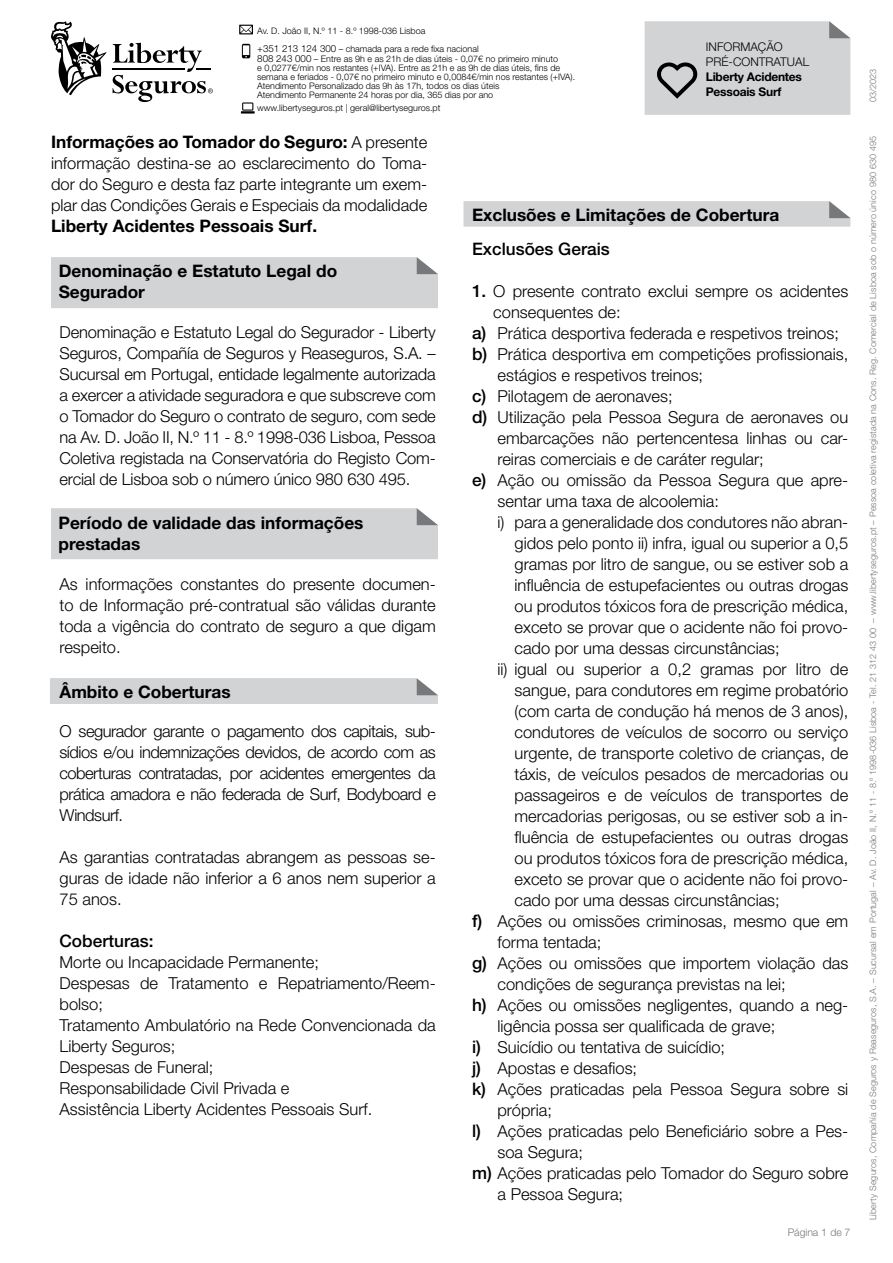
<style>
.page{position:relative;width:893px;height:1263px;background:#fff}
.page>*{position:absolute;margin:0;border:0;box-sizing:border-box;transform-origin:0 0}
.t1{font:700 17.25px/21px "Helvetica Neue LT Std";color:#000}
.t2{font:500 17.25px "Helvetica Neue LT Std";color:#000}
.t3{font:300 16.5px/21px "Helvetica Neue LT Std";color:#000;text-align:justify}
.t4{font:700 13.5px "Helvetica Neue LT Std";color:#000}
.t5{font:700 12px/15px "Helvetica Neue LT Std";letter-spacing:-.02em;color:#000}
.t6{font:300 12px/15px "Helvetica Neue LT Std";color:#000}
.t7{font:300 10.5px "Helvetica Neue LT Std";letter-spacing:-.005em;color:#77787b}
.t8{font:300 9px/9px "Helvetica Neue LT Std";color:#000}
.t9{font:300 9px "Helvetica Neue LT Std";letter-spacing:.01em;color:#77787b}
.s1{font-size:9.75px}
.s2{font-weight:300;font-size:16.5px}
.s3{font-weight:500;font-size:17.25px}
</style>
<div class="page">
<div style="left:645px;top:21px;width:205px;height:94px;background:#d1d3d4"></div>
<svg style="left:241px;top:102px;width:14px;height:12px"></svg>
<svg style="left:242px;top:44px;width:8px;height:14px"></svg>
<svg style="left:239px;top:25px;width:14px;height:9px"></svg>
<hr style="left:112px;top:68px;width:72px;height:1px;background:#000">
<svg style="left:51px;top:21px;width:56px;height:74px"></svg>
<svg style="left:113px;top:43px;width:100px;height:59px"></svg>
<div style="left:51px;top:508px;width:387px;height:51px;background:#d1d3d4"></div>
<div style="left:50px;top:678px;width:388px;height:26px;background:#d1d3d4"></div>
<svg style="left:463px;top:201px;width:387px;height:26px;background:#d1d2d3"></svg>
<div style="left:51px;top:257px;width:387px;height:51px;background:#d1d3d4"></div>
<p class="t8" style="left:257px;top:22px;width:223px;line-height:18px">Av. D. João II, N.º 11 - 8.º 1998-036 Lisboa<br><span class="s1">+351 213 124 300</span> – chamada para a rede fixa nacional</p>
<p class="t8" style="left:257px;top:54px;width:320px"><span class="s1">808 243 000</span> – Entre as 9h e as 21h de dias úteis - 0,07€ no primeiro minuto<br>e 0,0277€/min nos restantes (+IVA). Entre as 21h e as 9h de dias úteis, fins de semana e feriados - 0,07€ no primeiro minuto e 0,0084€/min nos restantes (+IVA).<br>Atendimento Personalizado das 9h às 17h, todos os dias úteis<br>Atendimento Permanente 24 horas por dia, 365 dias por ano</p>
<p class="t8" style="left:257px;top:103px;width:185px">www.libertyseguros.pt | geral@libertyseguros.pt</p>
<p class="t6" style="left:706px;top:39px;width:105px">INFORMAÇÃO<br>PRÉ-CONTRATUAL</p>
<p class="t5" style="left:706px;top:69px;width:98px">Liberty Acidentes<br>Pessoais Surf</p>
<p class="t1" style="left:51px;top:131px;width:378px">Informações ao Tomador do Seguro: <span class="s2">A presente</span></p>
<p class="t3" style="left:51px;top:153px;width:378px">informação destina-se ao esclarecimento do Toma&shy;dor do Seguro e desta faz parte integrante um exem&shy;plar das Condições Gerais e Especiais da modalidade</p>
<p class="t1" style="left:51px;top:215px;width:268px">Liberty Acidentes Pessoais Surf.</p>
<p class="t1" style="left:59px;top:260px;width:280px">Denominação e Estatuto Legal do<br>Segurador</p>
<p class="t3" style="left:60px;top:321px;width:378px">Denominação e Estatuto Legal do Segurador - Liberty Seguros, Compañía de Seguros y Reaseguros, S.A. – Sucursal em Portugal, entidade legalmente autorizada a exercer a atividade seguradora e que subscreve com o Tomador do Seguro o contrato de seguro, com sede na Av. D. João II, N.º 11 - 8.º 1998-036 Lisboa, Pessoa Coletiva registada na Conservatória do Registo Com&shy;ercial de Lisboa sob o número único 980 630 495.</p>
<p class="t1" style="left:59px;top:512px;width:306px">Período de validade das informações prestadas</p>
<p class="t3" style="left:60px;top:573px;width:378px">As informações constantes do presente documen&shy;to de Informação pré-contratual são válidas durante toda a vigência do contrato de seguro a que digam respeito.</p>
<p class="t1" style="left:60px;top:681px;width:173px">Âmbito e Coberturas</p>
<p class="t4" style="left:58px;top:682px;width:242px">Exclusões e Limitações de Cobertura</p>
<p class="t3" style="left:60px;top:720px;width:378px">O segurador garante o pagamento dos capitais, sub&shy;sídios e/ou indemnizações devidos, de acordo com as coberturas contratadas, por acidentes emergentes da prática amadora e não federada de Surf, Bodyboard e Windsurf.</p>
<p class="t3" style="left:60px;top:846px;width:378px">As garantias contratadas abrangem as pessoas se&shy;guras de idade não inferior a 6 anos nem superior a 75 anos.</p>
<p class="t2" style="left:60px;top:930px;width:95px">Coberturas:</p>
<p class="t3" style="left:60px;top:951px;width:378px;text-align:left">Morte ou Incapacidade Permanente;<br>Despesas de Tratamento e Repatriamento/Reem&shy;bolso;<br>Tratamento Ambulatório na Rede Convencionada da<br>Liberty Seguros;<br>Despesas de Funeral;<br>Responsabilidade Civil Privada e<br>Assistência Liberty Acidentes Pessoais Surf.</p>
<p class="t1" style="left:472px;top:204px;width:309px">Exclusões e Limitações de Cobertura</p>
<p class="t2" style="left:472px;top:238px;width:139px">Exclusões Gerais</p>
<p class="t3" style="left:472px;top:280px;width:378px"><span class="s3">1.</span> O presente contrato exclui sempre os acidentes</p>
<p class="t3" style="left:493px;top:301px;width:129px">consequentes de:</p>
<p class="t3" style="left:472px;top:322px;width:368px"><span class="s3">a)</span> Prática desportiva federada e respetivos treinos;</p>
<p class="t3" style="left:472px;top:343px;width:378px"><span class="s3">b)</span> Prática desportiva em competições profissionais,</p>
<p class="t3" style="left:497px;top:364px;width:207px">estágios e respetivos treinos;</p>
<p class="t3" style="left:472px;top:385px;width:202px"><span class="s3">c)</span> Pilotagem de aeronaves;</p>
<p class="t3" style="left:472px;top:406px;width:378px"><span class="s3">d)</span> Utilização pela Pessoa Segura de aeronaves ou</p>
<p class="t3" style="left:497px;top:427px;width:352px">embarcações não pertencentesa linhas ou car-</p>
<p class="t3" style="left:497px;top:448px;width:268px">reiras comerciais e de caráter regular;</p>
<p class="t3" style="left:472px;top:469px;width:378px"><span class="s3">e)</span> Ação ou omissão da Pessoa Segura que apre-</p>
<p class="t3" style="left:497px;top:490px;width:223px">sentar uma taxa de alcoolemia:</p>
<p class="t3" style="left:497px;top:511px;width:352px">i) para a generalidade dos condutores não abran-</p>
<p class="t3" style="left:514px;top:532px;width:335px">gidos pelo ponto ii) infra, igual ou superior a 0,5</p>
<p class="t3" style="left:514px;top:553px;width:335px">gramas por litro de sangue, ou se estiver sob a</p>
<p class="t3" style="left:514px;top:574px;width:335px">influência de estupefacientes ou outras drogas</p>
<p class="t3" style="left:514px;top:595px;width:335px">ou produtos tóxicos fora de prescrição médica,</p>
<p class="t3" style="left:514px;top:616px;width:335px">exceto se provar que o acidente não foi provo-</p>
<p class="t3" style="left:514px;top:637px;width:267px">cado por uma dessas circunstâncias;</p>
<p class="t3" style="left:497px;top:658px;width:352px">ii) igual ou superior a 0,2 gramas por litro de</p>
<p class="t3" style="left:514px;top:679px;width:335px">sangue, para condutores em regime probatório</p>
<p class="t3" style="left:514px;top:700px;width:335px">(com carta de condução há menos de 3 anos),</p>
<p class="t3" style="left:514px;top:721px;width:335px">condutores de veículos de socorro ou serviço</p>
<p class="t3" style="left:514px;top:742px;width:335px">urgente, de transporte coletivo de crianças, de</p>
<p class="t3" style="left:514px;top:763px;width:335px">táxis, de veículos pesados de mercadorias ou</p>
<p class="t3" style="left:514px;top:784px;width:335px">passageiros e de veículos de transportes de</p>
<p class="t3" style="left:514px;top:805px;width:335px">mercadorias perigosas, ou se estiver sob a in-</p>
<p class="t3" style="left:514px;top:826px;width:335px">fluência de estupefacientes ou outras drogas</p>
<p class="t3" style="left:514px;top:847px;width:335px">ou produtos tóxicos fora de prescrição médica,</p>
<p class="t3" style="left:514px;top:868px;width:335px">exceto se provar que o acidente não foi provo-</p>
<p class="t3" style="left:514px;top:889px;width:267px">cado por uma dessas circunstâncias;</p>
<p class="t3" style="left:472px;top:910px;width:378px"><span class="s3">f)</span> Ações ou omissões criminosas, mesmo que em</p>
<p class="t3" style="left:497px;top:931px;width:105px">forma tentada;</p>
<p class="t3" style="left:472px;top:952px;width:378px"><span class="s3">g)</span> Ações ou omissões que importem violação das</p>
<p class="t3" style="left:497px;top:973px;width:290px">condições de segurança previstas na lei;</p>
<p class="t3" style="left:472px;top:994px;width:378px"><span class="s3">h)</span> Ações ou omissões negligentes, quando a neg-</p>
<p class="t3" style="left:497px;top:1015px;width:279px">ligência possa ser qualificada de grave;</p>
<p class="t3" style="left:472px;top:1036px;width:255px"><span class="s3">i)</span> Suicídio ou tentativa de suicídio;</p>
<p class="t3" style="left:472px;top:1057px;width:167px"><span class="s3">j)</span> Apostas e desafios;</p>
<p class="t3" style="left:472px;top:1078px;width:378px"><span class="s3">k)</span> Ações praticadas pela Pessoa Segura sobre si</p>
<p class="t3" style="left:497px;top:1099px;width:56px">própria;</p>
<p class="t3" style="left:472px;top:1120px;width:378px"><span class="s3">l)</span> Ações praticadas pelo Beneficiário sobre a Pes-</p>
<p class="t3" style="left:497px;top:1141px;width:87px">soa Segura;</p>
<p class="t3" style="left:472px;top:1162px;width:378px"><span class="s3">m)</span> Ações praticadas pelo Tomador do Seguro sobre</p>
<p class="t3" style="left:497px;top:1183px;width:127px">a Pessoa Segura;</p>
<p class="t7" style="left:788px;top:1226px;width:64px">Página 1 de 7</p>
<p class="t9" style="left:867px;top:102px;width:35px;rotate:-90deg">03/2023</p>
<p class="t9" style="left:867px;top:1220px;width:1086px;rotate:-90deg">Liberty Seguros, Compañía de Seguros y Reaseguros, S.A. – Sucursal em Portugal – Av. D. João II, N.º 11 - 8.º 1998-036 Lisboa - Tel. 21 312 43 00 – www.libertyseguros.pt – Pessoa coletiva registada na Cons. Reg. Comercial de Lisboa sob o número único 980 630 495</p>
</div>
